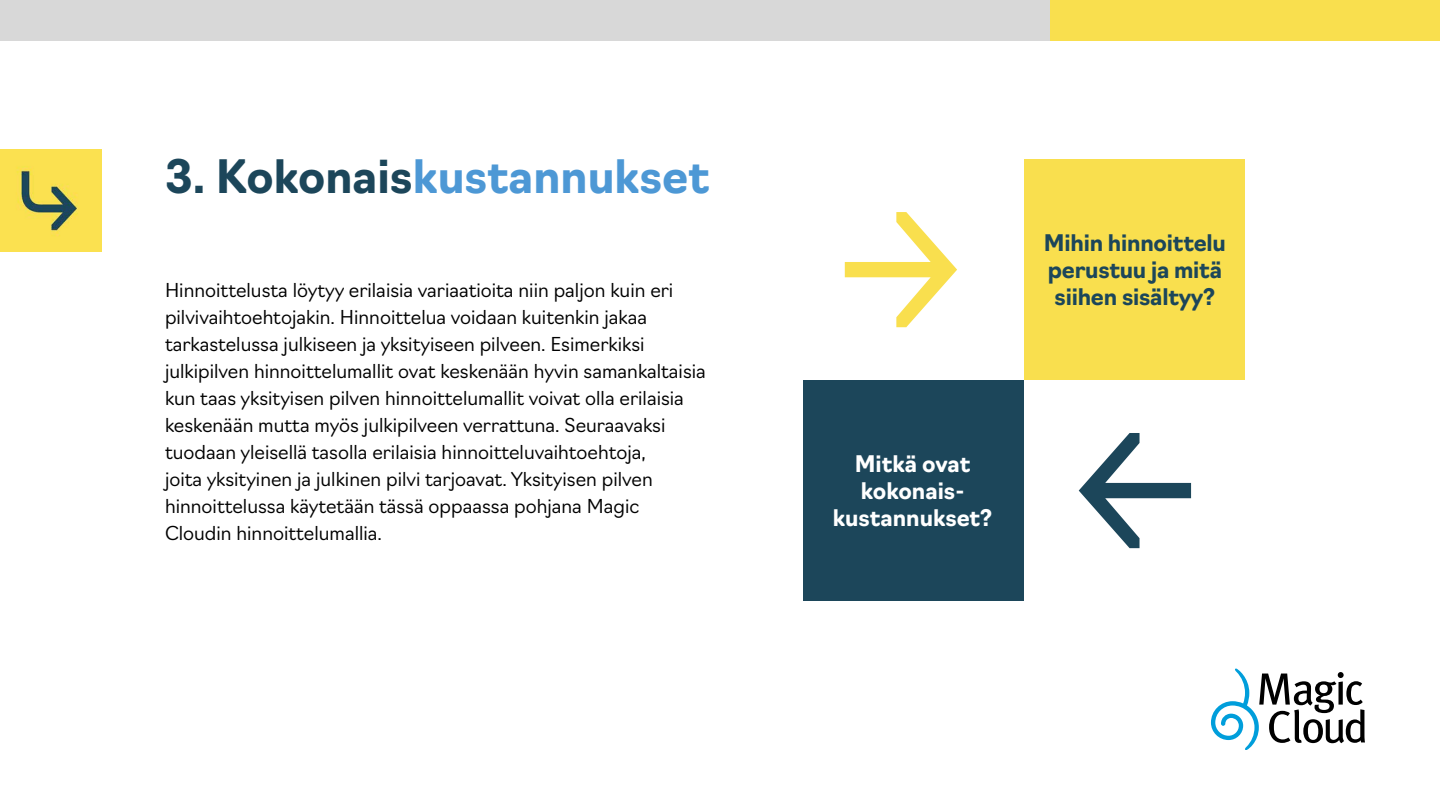
<style>
.page{position:relative;width:1440px;height:810px;background:#fff}
.page>*{position:absolute;margin:0;border:0;box-sizing:border-box;transform-origin:0 0}
.t1{font:700 45px "Navigo";color:#4d98d5}
.t2{font:700 22.35px/26.8px "Navigo";letter-spacing:-.01em;color:#1c465a;text-align:center}
.t3{font:700 22.35px/26.8px "Navigo";color:#fff;text-align:center}
.t4{font:300 18.75px/27px "Navigo";color:#000}
.s1{color:#1c465a}
</style>
<div class="page">
<svg style="left:1211px;top:669px;width:154px;height:81px"></svg>
<div style="left:0;top:0;width:1051px;height:40px;background:#d8d8d8"></div>
<div style="left:1051px;top:0;width:389px;height:40px;background:#f9df4e"></div>
<div style="left:1024px;top:159px;width:221px;height:221px;background:#f9df4e"></div>
<div style="left:803px;top:380px;width:221px;height:221px;background:#1c465a"></div>
<svg style="left:845px;top:212px;width:112px;height:115px"></svg>
<svg style="left:1079px;top:433px;width:112px;height:115px"></svg>
<img style="left:0;top:150px;width:102px;height:101px">
<h1 class="t1" style="left:165px;top:141px;width:546px"><span class="s1">3. Kokonais</span>kustannukset</h1>
<p class="t4" style="left:165px;top:275px;width:542px">Hinnoittelusta löytyy erilaisia variaatioita niin paljon kuin eri pilvivaihtoehtojakin. Hinnoittelua voidaan kuitenkin jakaa tarkastelussa julkiseen ja yksityiseen pilveen. Esimerkiksi julkipilven hinnoittelumallit ovat keskenään hyvin samankaltaisia kun taas yksityisen pilven hinnoittelumallit voivat olla erilaisia keskenään mutta myös julkipilveen verrattuna. Seuraavaksi tuodaan yleisellä tasolla erilaisia hinnoitteluvaihtoehtoja,<br>joita yksityinen ja julkinen pilvi tarjoavat. Yksityisen pilven hinnoittelussa käytetään tässä oppaassa pohjana Magic Cloudin hinnoittelumallia.</p>
<p class="t2" style="left:1044px;top:228px;width:184px">Mihin hinnoittelu perustuu ja mitä siihen sisältyy?</p>
<p class="t3" style="left:833px;top:449px;width:161px">Mitkä ovat kokonais&shy;kustannukset?</p>
</div>
